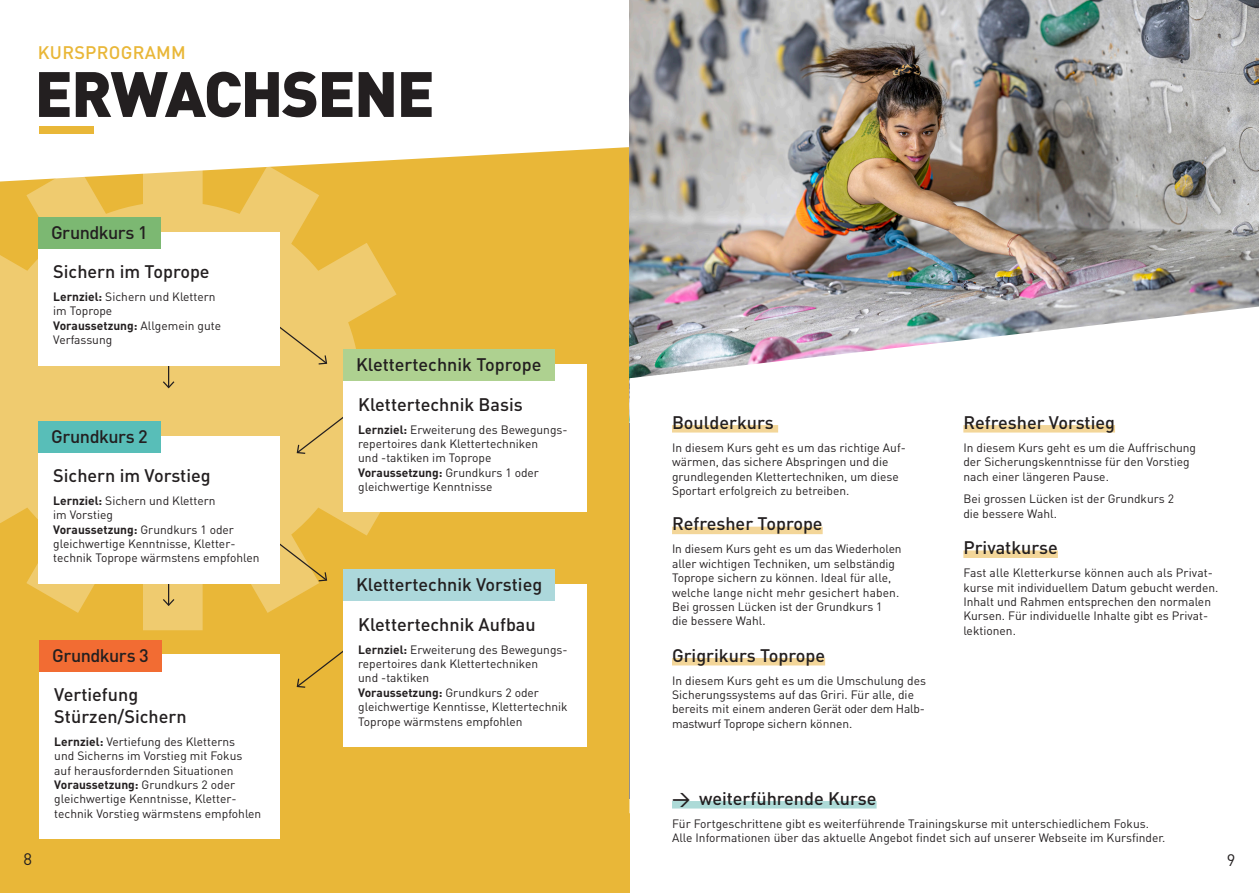
<style>
.page{position:relative;width:1259px;height:893px;background:#fff}
.page>*{position:absolute;margin:0;border:0;box-sizing:border-box;transform-origin:0 0}
.t1{font:900 63px "DIN";letter-spacing:-.025em;color:#231f20}
.t2{font:500 18px/22px "DIN";color:#231f20}
.t3{font:500 18px "DIN";letter-spacing:-.025em;color:#231f20}
.t4{font:500 18px "DIN";letter-spacing:.015em;color:#e9b738}
.t5{font:16.5px "DIN";color:#231f20}
.t6{font:12px/14.4px "DIN";color:#231f20}
.s1{font-weight:700}
</style>
<div class="page">
<div style="left:0;top:130px;width:629px;height:763px;background:#e9b738"></div>
<svg style="left:0;top:126px;width:629px;height:33px;fill:#fff"></svg>
<svg style="left:0;top:148px;width:414px;height:482px;fill:#efcb6f"></svg>
<div style="left:39px;top:655px;width:241px;height:184px;background:#fff"></div>
<div style="left:39px;top:640px;width:123px;height:31px;background:#f26c33"></div>
<svg style="left:161px;top:366px;width:15px;height:23px"></svg>
<svg style="left:161px;top:584px;width:15px;height:23px"></svg>
<div style="left:39px;top:126px;width:54px;height:8px;background:#e9b738"></div>
<img style="left:629px;top:0;width:630px;height:307px">
<svg style="left:629px;top:307px;width:625px;height:506px"></svg>
<div style="left:672px;top:425px;width:106px;height:8px;background:#f3d699"></div>
<div style="left:672px;top:527px;width:150px;height:7px;background:#f3d699"></div>
<div style="left:672px;top:658px;width:153px;height:7px;background:#f3d699"></div>
<div style="left:963px;top:425px;width:152px;height:8px;background:#f3d699"></div>
<div style="left:963px;top:550px;width:95px;height:8px;background:#f3d699"></div>
<div style="left:672px;top:801px;width:204px;height:7px;background:#addad7"></div>
<svg style="left:280px;top:325px;width:48px;height:40px;background:#e5c26b"></svg>
<svg style="left:280px;top:542px;width:48px;height:40px"></svg>
<svg style="left:296px;top:414px;width:47px;height:41px;background:#e5c26b"></svg>
<svg style="left:296px;top:650px;width:47px;height:38px"></svg>
<div style="left:38px;top:232px;width:242px;height:133px;background:#fff"></div>
<div style="left:38px;top:217px;width:123px;height:32px;background:#7cb872"></div>
<div style="left:343px;top:365px;width:244px;height:147px;background:#fff"></div>
<div style="left:343px;top:349px;width:212px;height:32px;background:#aed190"></div>
<div style="left:343px;top:585px;width:244px;height:162px;background:#fff"></div>
<div style="left:343px;top:569px;width:212px;height:32px;background:#acd8db"></div>
<div style="left:38px;top:436px;width:242px;height:148px;background:#fff"></div>
<div style="left:38px;top:421px;width:123px;height:31px;background:#58beb8"></div>
<h2 class="t4" style="left:38px;top:41px;width:149px">KURSPROGRAMM</h2>
<h1 class="t1" style="left:35px;top:52px;width:402px">ERWACHSENE</h1>
<h2 class="t3" style="left:51px;top:221px;width:98px">Grundkurs 1</h2>
<h2 class="t2" style="left:53px;top:260px;width:158px">Sichern im Toprope</h2>
<p class="t6" style="left:53px;top:289px;width:169px"><span class="s1">Lernziel:</span> Sichern und Klettern im Toprope<br><span class="s1">Voraussetzung:</span> Allgemein gute<br>Verfassung</p>
<h2 class="t3" style="left:51px;top:424px;width:98px">Grundkurs 2</h2>
<h2 class="t2" style="left:53px;top:464px;width:159px">Sichern im Vorstieg</h2>
<p class="t6" style="left:53px;top:493px;width:208px"><span class="s1">Lernziel:</span> Sichern und Klettern<br>im Vorstieg<br><span class="s1">Voraussetzung:</span> Grundkurs 1 oder gleichwertige Kenntnisse, Kletter&shy;technik Toprope wärmstens empfohlen</p>
<h2 class="t3" style="left:52px;top:643px;width:98px">Grundkurs 3</h2>
<h2 class="t2" style="left:54px;top:683px;width:134px">Vertiefung<br>Stürzen/Sichern</h2>
<p class="t6" style="left:54px;top:734px;width:208px"><span class="s1">Lernziel:</span> Vertiefung des Kletterns<br>und Sicherns im Vorstieg mit Fokus auf herausfordernden Situationen <span class="s1">Voraussetzung:</span> Grundkurs 2 oder gleichwertige Kenntnisse, Kletter&shy;technik Vorstieg wärmstens empfohlen</p>
<h2 class="t2" style="left:356px;top:353px;width:187px">Klettertechnik Toprope</h2>
<h2 class="t2" style="left:358px;top:392px;width:166px">Klettertechnik Basis</h2>
<p class="t6" style="left:358px;top:422px;width:211px"><span class="s1">Lernziel:</span> Erweiterung des Bewegungs&shy;repertoires dank Klettertechniken<br>und -taktiken im Toprope<br><span class="s1">Voraussetzung:</span> Grundkurs 1 oder gleichwertige Kenntnisse</p>
<h2 class="t2" style="left:356px;top:573px;width:188px">Klettertechnik Vorstieg</h2>
<h2 class="t2" style="left:358px;top:613px;width:179px">Klettertechnik Aufbau</h2>
<p class="t6" style="left:358px;top:642px;width:211px"><span class="s1">Lernziel:</span> Erweiterung des Bewegungs&shy;repertoires dank Klettertechniken<br>und -taktiken<br><span class="s1">Voraussetzung:</span> Grundkurs 2 oder gleichwertige Kenntisse, Klettertechnik<br>Toprope wärmstens empfohlen</p>
<h2 class="t2" style="left:672px;top:411px;width:103px">Boulderkurs</h2>
<p class="t6" style="left:672px;top:440px;width:234px">In diesem Kurs geht es um das richtige Auf&shy;wärmen, das sichere Abspringen und die grundlegenden Klettertechniken, um diese Sportart erfolgreich zu betreiben.</p>
<h2 class="t2" style="left:672px;top:512px;width:152px">Refresher Toprope</h2>
<p class="t6" style="left:672px;top:542px;width:231px">In diesem Kurs geht es um das Wiederholen aller wichtigen Techniken, um selbständig Toprope sichern zu können. Ideal für alle, welche lange nicht mehr gesichert haben.<br>Bei grossen Lücken ist der Grundkurs 1<br>die bessere Wahl.</p>
<h2 class="t2" style="left:672px;top:644px;width:155px">Grigrikurs Toprope</h2>
<p class="t6" style="left:672px;top:673px;width:255px">In diesem Kurs geht es um die Umschulung des Sicherungssystems auf das Griri. Für alle, die bereits mit einem anderen Gerät oder dem Halb&shy;mastwurf Toprope sichern können.</p>
<h2 class="t2" style="left:963px;top:411px;width:153px">Refresher Vorstieg</h2>
<p class="t6" style="left:963px;top:440px;width:234px">In diesem Kurs geht es um die Auffrischung der Sicherungskenntnisse für den Vorstieg nach einer längeren Pause.</p>
<p class="t6" style="left:963px;top:492px;width:212px">Bei grossen Lücken ist der Grundkurs 2 die bessere Wahl.</p>
<h2 class="t2" style="left:963px;top:536px;width:96px">Privatkurse</h2>
<p class="t6" style="left:963px;top:565px;width:257px">Fast alle Kletterkurse können auch als Privat&shy;kurse mit individuellem Datum gebucht werden.<br>Inhalt und Rahmen entsprechen den normalen Kursen. Für individuelle Inhalte gibt es Privat&shy;lektionen.</p>
<h2 class="t2" style="left:672px;top:787px;width:206px">&gt; weiterführende Kurse</h2>
<p class="t6" style="left:672px;top:816px;width:495px">Für Fortgeschrittene gibt es weiterführende Trainingskurse mit unterschiedlichem Fokus.<br>Alle Informationen über das aktuelle Angebot findet sich auf unserer Webseite im Kursfinder.</p>
<h3 class="t5" style="left:23px;top:849px;width:10px">8</h3>
<h3 class="t5" style="left:1226px;top:850px;width:10px">9</h3>
</div>
